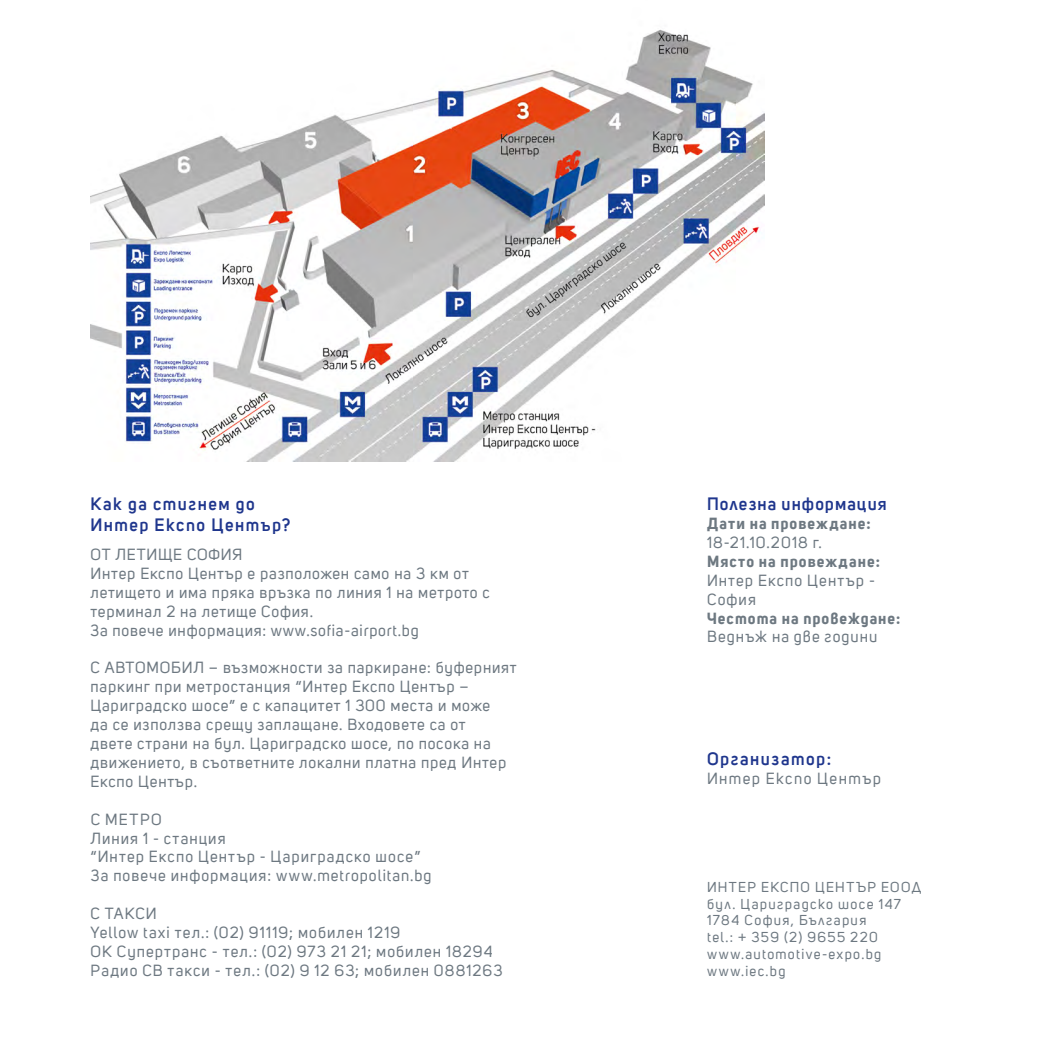
<style>
.page{position:relative;width:1042px;height:1042px;background:#fff}
.page>*{position:absolute;margin:0;border:0;box-sizing:border-box;transform-origin:0 0}
.podzaglavie_12_semib{font:600 17.5px/21px "Uni Sans";letter-spacing:.085em;color:#1f368d}
.Body_text_BG{font:600 17.5px "Uni Sans";letter-spacing:.065em;color:#1f368d}
.Body_text_BG-2{font:600 17.5px "Uni Sans";letter-spacing:.085em;color:#1f368d}
.body_text_en_10{font:15.75px/18.9px "Uni Sans";letter-spacing:.05em;color:#6d7881}
.body_text_en_10-2{font:15.75px/18.9px "Uni Sans";letter-spacing:.07em;color:#6d7881}
.Body_text_BG-3{font:15.75px "Uni Sans";letter-spacing:.08em;color:#6d7881}
.body_text_en_10-3{font:700 15.75px/18.9px "Uni Sans";letter-spacing:.065em;color:#6d7881}
.Body_text_BG-4{font:700 15.75px "Uni Sans";letter-spacing:.065em;color:#6d7881}
.Body_text_BG-5{font:14px/16.8px "Uni Sans";letter-spacing:.095em;color:#6d7881}
.s1{font-weight:400}
.s2{font-weight:700}
</style>
<div class="page">
<img style="left:91px;top:29px;width:674px;height:433px">
<p class="podzaglavie_12_semib" style="left:91px;top:493px;width:201px">Как да стигнем до<br>Интер Експо Център?</p>
<p class="body_text_en_10" style="left:91px;top:545px;width:153px">ОТ ЛЕТИЩЕ СОФИЯ</p>
<p class="body_text_en_10" style="left:91px;top:564px;width:401px">Интер Експо Център е разположен само на 3 км от летището и има пряка връзка по линия 1 на метрото с терминал 2 на летище София.<br>За повече информация: www.sofia-airport.bg</p>
<p class="body_text_en_10" style="left:91px;top:658px;width:428px">С АВТОМОБИЛ – възможности за паркиране: буферният паркинг при метростанция “Интер Експо Център – Цариградско шосе” е с капацитет 1 300 места и може<br>да се използва срещу заплащане. Входовете са от<br>двете страни на бул. Цариградско шосе, по посока на движението, в съответните локални платна пред Интер Експо Център.</p>
<p class="body_text_en_10" style="left:91px;top:810px;width:73px">С МЕТРО</p>
<p class="body_text_en_10" style="left:91px;top:829px;width:137px">Линия 1 - станция</p>
<p class="body_text_en_10-2" style="left:91px;top:847px;width:331px">“Интер Експо Център - Цариградско шосе”</p>
<p class="body_text_en_10" style="left:91px;top:866px;width:342px">За повече информация: www.metropolitan.bg</p>
<p class="body_text_en_10" style="left:91px;top:904px;width:68px">С ТАКСИ</p>
<p class="body_text_en_10-2" style="left:91px;top:923px;width:311px">Yellow taxi тел.: (02) 91119; мобилен 1219</p>
<p class="body_text_en_10" style="left:91px;top:942px;width:404px">OK Супертранс - тел.: (02) 973 21 21; мобилен 18294</p>
<p class="body_text_en_10-2" style="left:91px;top:961px;width:414px">Радио СВ такси - тел.: (02) 9 12 63; мобилен 0881263</p>
<p class="Body_text_BG" style="left:707px;top:494px;width:181px">Полезна информация</p>
<p class="body_text_en_10-3" style="left:707px;top:514px;width:165px">Дати на провеждане:<br><span class="s1">18-21.10.2018 г.</span></p>
<p class="body_text_en_10-2" style="left:707px;top:552px;width:174px"><span class="s2">Място на провеждане:<br></span>Интер Експо Център -<br>София</p>
<p class="Body_text_BG-4" style="left:707px;top:608px;width:195px">Честота на провеждане:</p>
<p class="Body_text_BG-3" style="left:707px;top:628px;width:172px">Веднъж на две години</p>
<p class="Body_text_BG-2" style="left:707px;top:748px;width:126px">Организатор:</p>
<p class="Body_text_BG-3" style="left:707px;top:769px;width:176px">Интер Експо Център</p>
<p class="Body_text_BG-5" style="left:707px;top:878px;width:216px">ИНТЕР ЕКСПО ЦЕНТЪР ЕООД</p>
<p class="Body_text_BG-5" style="left:707px;top:895px;width:195px">бул. Цариградско шосе 147<br>1784 София, България</p>
<p class="Body_text_BG-5" style="left:707px;top:929px;width:172px">tel.: + 359 (2) 9655 220</p>
<p class="Body_text_BG-5" style="left:707px;top:946px;width:176px">www.automotive-expo.bg</p>
<p class="Body_text_BG-5" style="left:707px;top:962px;width:80px">www.iec.bg</p>
</div>
